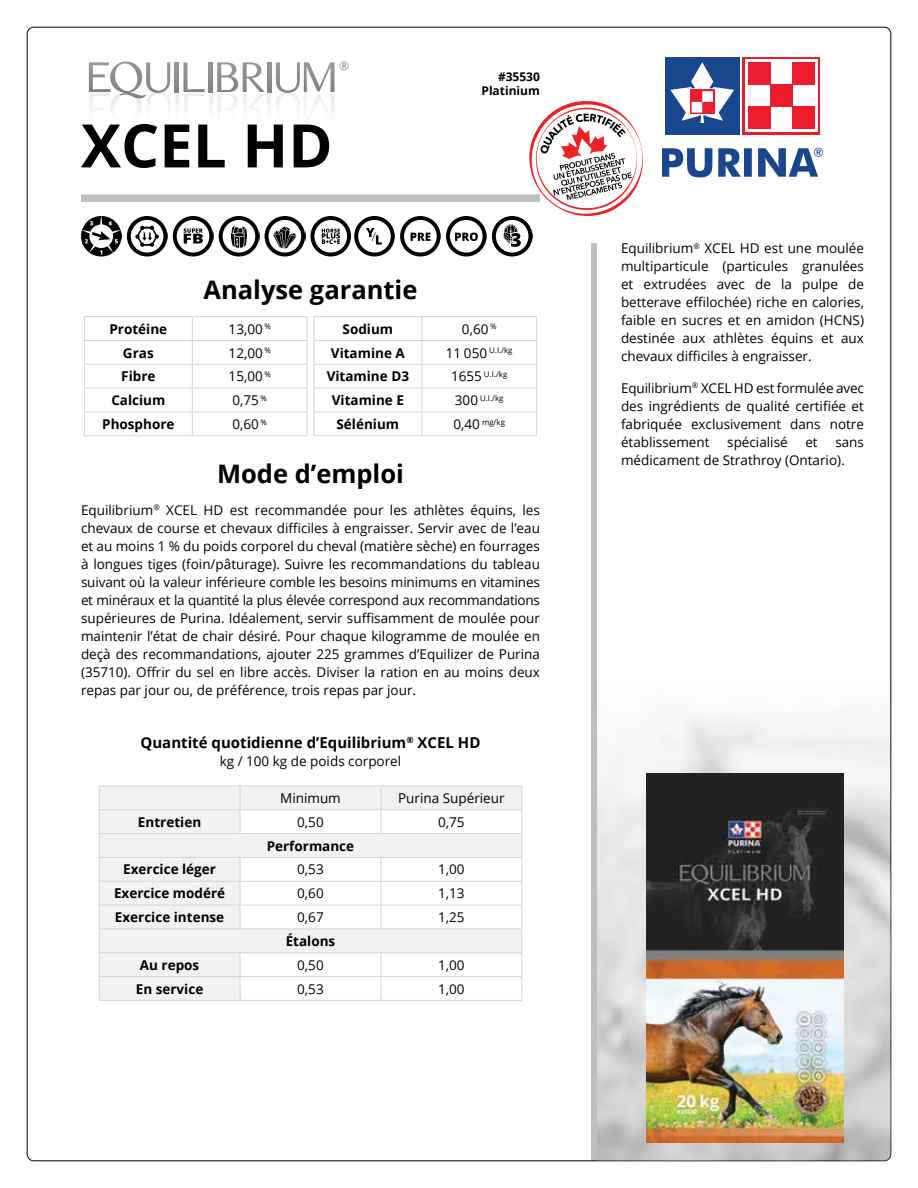
<style>
.page{position:relative;width:918px;height:1188px;background:#fff}
.page>*{position:absolute;margin:0;border:0;box-sizing:border-box;transform-origin:0 0}
.t1{font:700 60px "Open Sans";color:#000}
.t2{font:700 25.5px "Open Sans";color:#000}
.t3{font:700 15px "Open Sans";color:#000}
.t4{font:13.5px/18px "Open Sans";color:#000;text-align:justify}
.t5{font:700 13.5px "Open Sans";color:#000}
.t6{font:12.3px "Open Sans";color:#8a8c8e}
.t7{font:700 12px/13.5px "Open Sans";color:#000;text-align:right}
.t8{font:7.8px "Open Sans";color:#000}
.s1{font-size:13.5px}
</style>
<div class="page">
<div style="left:591px;top:243px;width:6px;height:918px;background:#bcbec0"></div>
<img style="left:597px;top:678px;width:294px;height:483px">
<div style="left:665px;top:57px;width:75px;height:77px;background:#1a468d"></div>
<svg style="left:742px;top:57px;width:78px;height:77px"></svg>
<div style="left:745px;top:60px;width:72px;height:72px;background:#fff"></div>
<div style="left:748px;top:62px;width:22px;height:22px;background:#ed1c2c"></div>
<div style="left:792px;top:62px;width:23px;height:22px;background:#ed1c2c"></div>
<div style="left:770px;top:84px;width:22px;height:23px;background:#ed1c2c"></div>
<div style="left:748px;top:107px;width:22px;height:22px;background:#ed1c2c"></div>
<div style="left:792px;top:107px;width:23px;height:22px;background:#ed1c2c"></div>
<svg style="left:670px;top:62px;width:64px;height:61px"></svg>
<svg style="left:662px;top:148px;width:161px;height:29px"></svg>
<img style="left:646px;top:773px;width:197px;height:369px">
<svg style="left:81px;top:62px;width:562px;height:195px"></svg>
<div style="left:81px;top:194px;width:459px;height:8px;background:#bcbec0"></div>
<hr style="left:84px;top:316px;width:108px;height:1px;background:#d1d3d4">
<hr style="left:192px;top:316px;width:116px;height:1px;background:#d1d3d4">
<hr style="left:84px;top:340px;width:108px;height:1px;background:#d1d3d4">
<hr style="left:192px;top:340px;width:116px;height:1px;background:#d1d3d4">
<hr style="left:84px;top:364px;width:108px;height:1px;background:#d1d3d4">
<hr style="left:192px;top:364px;width:116px;height:1px;background:#d1d3d4">
<hr style="left:84px;top:388px;width:108px;height:1px;background:#d1d3d4">
<hr style="left:192px;top:388px;width:116px;height:1px;background:#d1d3d4">
<hr style="left:84px;top:412px;width:108px;height:1px;background:#d1d3d4">
<svg style="left:84px;top:317px;width:1px;height:118px"></svg>
<hr style="left:192px;top:412px;width:116px;height:1px;background:#d1d3d4">
<svg style="left:192px;top:317px;width:1px;height:118px"></svg>
<svg style="left:307px;top:317px;width:1px;height:118px"></svg>
<hr style="left:84px;top:435px;width:108px;height:1px;background:#d1d3d4">
<hr style="left:192px;top:435px;width:116px;height:1px;background:#d1d3d4">
<hr style="left:314px;top:316px;width:108px;height:1px;background:#d1d3d4">
<hr style="left:422px;top:316px;width:115px;height:1px;background:#d1d3d4">
<hr style="left:314px;top:340px;width:108px;height:1px;background:#d1d3d4">
<hr style="left:422px;top:340px;width:115px;height:1px;background:#d1d3d4">
<hr style="left:314px;top:364px;width:108px;height:1px;background:#d1d3d4">
<hr style="left:422px;top:364px;width:115px;height:1px;background:#d1d3d4">
<hr style="left:314px;top:388px;width:108px;height:1px;background:#d1d3d4">
<hr style="left:422px;top:388px;width:115px;height:1px;background:#d1d3d4">
<hr style="left:314px;top:412px;width:108px;height:1px;background:#d1d3d4">
<svg style="left:314px;top:317px;width:1px;height:118px"></svg>
<hr style="left:422px;top:412px;width:115px;height:1px;background:#d1d3d4">
<svg style="left:422px;top:317px;width:1px;height:118px"></svg>
<svg style="left:536px;top:317px;width:1px;height:118px"></svg>
<hr style="left:314px;top:435px;width:108px;height:1px;background:#d1d3d4">
<hr style="left:422px;top:435px;width:115px;height:1px;background:#d1d3d4">
<svg style="left:100px;top:787px;width:421px;height:213px;fill:#f1f1f2"></svg>
<hr style="left:99px;top:786px;width:141px;height:1px;background:#d1d3d4">
<hr style="left:240px;top:786px;width:141px;height:1px;background:#d1d3d4">
<hr style="left:381px;top:786px;width:141px;height:1px;background:#d1d3d4">
<svg style="left:240px;top:786px;width:1px;height:47px"></svg>
<svg style="left:381px;top:786px;width:1px;height:47px"></svg>
<hr style="left:99px;top:881px;width:141px;height:1px;background:#d1d3d4">
<hr style="left:240px;top:881px;width:141px;height:1px;background:#d1d3d4">
<hr style="left:381px;top:881px;width:141px;height:1px;background:#d1d3d4">
<hr style="left:99px;top:905px;width:141px;height:1px;background:#d1d3d4">
<hr style="left:240px;top:905px;width:141px;height:1px;background:#d1d3d4">
<svg style="left:240px;top:858px;width:1px;height:71px"></svg>
<hr style="left:381px;top:905px;width:141px;height:1px;background:#d1d3d4">
<svg style="left:381px;top:858px;width:1px;height:71px"></svg>
<hr style="left:99px;top:976px;width:141px;height:1px;background:#d1d3d4">
<hr style="left:240px;top:976px;width:141px;height:1px;background:#d1d3d4">
<svg style="left:240px;top:953px;width:1px;height:47px"></svg>
<hr style="left:381px;top:976px;width:141px;height:1px;background:#d1d3d4">
<svg style="left:381px;top:953px;width:1px;height:47px"></svg>
<svg style="left:521px;top:787px;width:1px;height:213px"></svg>
<hr style="left:99px;top:1000px;width:141px;height:1px;background:#d1d3d4">
<hr style="left:240px;top:1000px;width:141px;height:1px;background:#d1d3d4">
<hr style="left:381px;top:1000px;width:141px;height:1px;background:#d1d3d4">
<hr style="left:99px;top:809px;width:141px;height:1px;background:#d1d3d4">
<hr style="left:240px;top:809px;width:141px;height:1px;background:#d1d3d4">
<hr style="left:381px;top:809px;width:141px;height:1px;background:#d1d3d4">
<hr style="left:99px;top:833px;width:141px;height:1px;background:#d1d3d4">
<hr style="left:240px;top:833px;width:141px;height:1px;background:#d1d3d4">
<hr style="left:381px;top:833px;width:141px;height:1px;background:#d1d3d4">
<hr style="left:99px;top:857px;width:141px;height:1px;background:#d1d3d4">
<hr style="left:240px;top:857px;width:141px;height:1px;background:#d1d3d4">
<hr style="left:381px;top:857px;width:141px;height:1px;background:#d1d3d4">
<hr style="left:99px;top:929px;width:141px;height:1px;background:#d1d3d4">
<svg style="left:99px;top:787px;width:1px;height:213px"></svg>
<hr style="left:240px;top:929px;width:141px;height:1px;background:#d1d3d4">
<hr style="left:381px;top:929px;width:141px;height:1px;background:#d1d3d4">
<hr style="left:99px;top:952px;width:141px;height:1px;background:#d1d3d4">
<hr style="left:240px;top:952px;width:141px;height:1px;background:#d1d3d4">
<hr style="left:381px;top:952px;width:141px;height:1px;background:#d1d3d4">
<p class="t6" style="left:339px;top:58px;width:12px">®</p>
<h1 class="t1" style="left:81px;top:103px;width:253px">XCEL HD</h1>
<h2 class="t2" style="left:204px;top:272px;width:215px">Analyse garantie</h2>
<p class="t7" style="left:481px;top:70px;width:60px">#35530<br>Platinium</p>
<p class="t5" style="left:109px;top:319px;width:59px">Protéine</p>
<p class="t4" style="left:229px;top:319px;width:44px">13,00 <sup>%</sup></p>
<p class="t5" style="left:123px;top:343px;width:32px">Gras</p>
<p class="t4" style="left:229px;top:343px;width:44px">12,00 <sup>%</sup></p>
<p class="t5" style="left:121px;top:367px;width:36px">Fibre</p>
<p class="t4" style="left:229px;top:367px;width:44px">15,00 <sup>%</sup></p>
<p class="t5" style="left:111px;top:391px;width:56px">Calcium</p>
<p class="t4" style="left:232px;top:391px;width:36px">0,75 <sup>%</sup></p>
<p class="t5" style="left:102px;top:415px;width:74px">Phosphore</p>
<p class="t4" style="left:232px;top:415px;width:36px">0,60 <sup>%</sup></p>
<p class="t5" style="left:343px;top:319px;width:52px">Sodium</p>
<p class="t4" style="left:462px;top:319px;width:36px">0,60 <sup>%</sup></p>
<p class="t5" style="left:331px;top:343px;width:75px">Vitamine A</p>
<p class="t8" style="left:446px;top:345px;width:68px"><span class="s1">11 050</span> U.I./kg</p>
<p class="t5" style="left:327px;top:367px;width:84px">Vitamine D3</p>
<p class="t8" style="left:451px;top:369px;width:58px"><span class="s1">1655</span> U.I./kg</p>
<p class="t5" style="left:332px;top:391px;width:74px">Vitamine E</p>
<p class="t8" style="left:455px;top:393px;width:50px"><span class="s1">300</span> U.I./kg</p>
<p class="t5" style="left:337px;top:415px;width:64px">Sélénium</p>
<p class="t8" style="left:454px;top:416px;width:53px"><span class="s1">0,40</span> mg/kg</p>
<h2 class="t2" style="left:217px;top:456px;width:188px">Mode d’emploi</h2>
<p class="t4" style="left:81px;top:501px;width:461px">Equilibrium<sup>®</sup> XCEL HD est recommandée pour les athlètes équins, les chevaux de course et chevaux difficiles à engraisser. Servir avec de l’eau et au moins 1 % du poids corporel du cheval (matière sèche) en fourrages à longues tiges (foin/pâturage). Suivre les recommandations du tableau suivant où la valeur inférieure comble les besoins minimums en vitamines et minéraux et la quantité la plus élevée correspond aux recommandations supérieures de Purina. Idéalement, servir suffisamment de moulée pour maintenir l’état de chair désiré. Pour chaque kilogramme de moulée en deçà des recommandations, ajouter 225 grammes d’Equilizer de Purina (35710). Offrir du sel en libre accès. Diviser la ration en au moins deux repas par jour ou, de préférence, trois repas par jour.</p>
<p class="t3" style="left:141px;top:732px;width:341px">Quantité quotidienne d’Equilibrium<sup>®</sup> XCEL HD</p>
<p class="t4" style="left:220px;top:752px;width:183px">kg / 100 kg de poids corporel</p>
<p class="t4" style="left:280px;top:789px;width:62px">Minimum</p>
<p class="t4" style="left:398px;top:789px;width:108px">Purina Supérieur</p>
<p class="t5" style="left:138px;top:812px;width:65px">Entretien</p>
<p class="t4" style="left:297px;top:813px;width:28px">0,50</p>
<p class="t4" style="left:438px;top:813px;width:28px">0,75</p>
<p class="t5" style="left:267px;top:836px;width:89px">Performance</p>
<p class="t5" style="left:123px;top:860px;width:94px">Exercice léger</p>
<p class="t4" style="left:297px;top:860px;width:28px">0,53</p>
<p class="t4" style="left:438px;top:860px;width:28px">1,00</p>
<p class="t5" style="left:114px;top:884px;width:113px">Exercice modéré</p>
<p class="t4" style="left:297px;top:884px;width:28px">0,60</p>
<p class="t4" style="left:438px;top:884px;width:28px">1,13</p>
<p class="t5" style="left:115px;top:908px;width:111px">Exercice intense</p>
<p class="t4" style="left:297px;top:908px;width:28px">0,67</p>
<p class="t4" style="left:438px;top:908px;width:28px">1,25</p>
<p class="t5" style="left:286px;top:932px;width:51px">Étalons</p>
<p class="t5" style="left:140px;top:955px;width:61px">Au repos</p>
<p class="t4" style="left:297px;top:956px;width:28px">0,50</p>
<p class="t4" style="left:438px;top:956px;width:28px">1,00</p>
<p class="t5" style="left:136px;top:979px;width:69px">En service</p>
<p class="t4" style="left:297px;top:979px;width:28px">0,53</p>
<p class="t4" style="left:438px;top:979px;width:28px">1,00</p>
<p class="t4" style="left:621px;top:239px;width:245px">Equilibrium<sup>®</sup> XCEL HD est une moulée multiparticule (particules granulées et extrudées avec de la pulpe de betterave effilochée) riche en calories, faible en sucres et en amidon (HCNS) destinée aux athlètes équins et aux chevaux difficiles à engraisser.</p>
<p class="t4" style="left:621px;top:379px;width:245px">Equilibrium<sup>®</sup> XCEL HD est formulée avec des ingrédients de qualité certifiée et fabriquée exclusivement dans notre établissement</p>
<p class="t4" style="left:727px;top:433px;width:62px">spécialisé</p>
<p class="t4" style="left:805px;top:433px;width:14px">et</p>
<p class="t4" style="left:621px;top:433px;width:245px;text-indent:214px">sans médicament de Strathroy (Ontario).</p>
</div>
